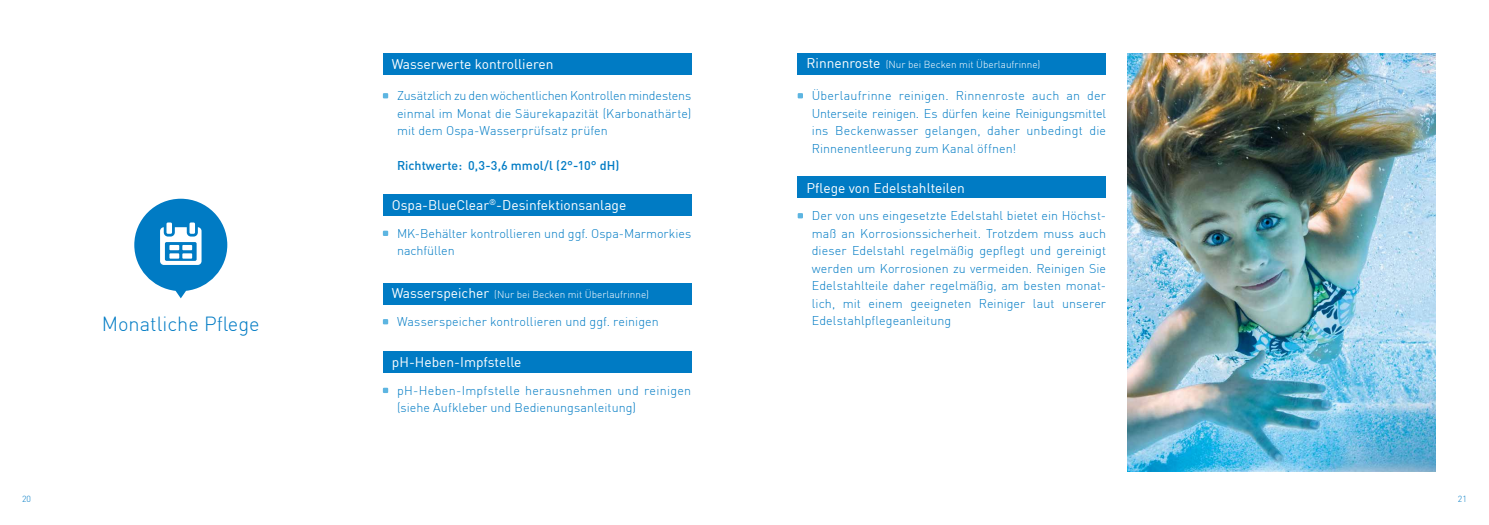
<style>
.page{position:relative;width:1489px;height:525px;background:#fff}
.page>*{position:absolute;margin:0;border:0;box-sizing:border-box;transform-origin:0 0}
.t1{font:300 20px "DIN";color:#007bc4}
.t2{font:13.75px "DIN";color:#fff}
.t3{font:300 12.5px/17.5px "DIN";letter-spacing:.005em;color:#007bc4;text-align:justify}
.t4{font:500 12.5px "DIN";color:#007bc4}
.t5{font:300 10px "DIN";color:#fff}
.t6{font:300 8.75px "DIN";color:#007bc4}
.s1{font-weight:400;font-size:13.75px}
</style>
<div class="page">
<div style="left:383px;top:194px;width:308px;height:22px;background:#007bc4"></div>
<svg style="left:383px;top:230px;width:5px;height:6px"></svg>
<svg style="left:134px;top:198px;width:93px;height:100px"></svg>
<img style="left:1127px;top:53px;width:308px;height:418px">
<div style="left:383px;top:351px;width:308px;height:21px;background:#007bc4"></div>
<svg style="left:383px;top:387px;width:5px;height:6px"></svg>
<div style="left:383px;top:283px;width:308px;height:21px;background:#007bc4"></div>
<svg style="left:383px;top:319px;width:5px;height:5px"></svg>
<div style="left:797px;top:53px;width:309px;height:21px;background:#007bc4"></div>
<svg style="left:797px;top:93px;width:6px;height:5px"></svg>
<div style="left:797px;top:177px;width:309px;height:21px;background:#007bc4"></div>
<svg style="left:797px;top:213px;width:6px;height:5px"></svg>
<svg style="left:383px;top:93px;width:5px;height:5px"></svg>
<div style="left:383px;top:53px;width:308px;height:21px;background:#007bc4"></div>
<h1 class="t1" style="left:102px;top:311px;width:159px">Monatliche Pflege</h1>
<p class="t2" style="left:392px;top:55px;width:163px">Wasserwerte kontrollieren</p>
<p class="t3" style="left:397px;top:87px;width:296px">Zusätzlich zu den wöchentlichen Kontrollen mindestens einmal im Monat die Säurekapazität (Karbonathärte) mit dem Ospa-Wasserprüfsatz prüfen</p>
<p class="t4" style="left:397px;top:158px;width:224px">Richtwerte: 0,3-3,6 mmol/l (2°-10° dH)</p>
<p class="t2" style="left:392px;top:196px;width:236px">Ospa-BlueClear<sup>®</sup>-Desinfektionsanlage</p>
<p class="t3" style="left:397px;top:224px;width:296px">MK-Behälter kontrollieren und ggf. Ospa-Marmorkies nachfüllen</p>
<p class="t5" style="left:392px;top:288px;width:259px"><span class="s1">Wasserspeicher</span> (Nur bei Becken mit Überlaufrinne)</p>
<p class="t3" style="left:397px;top:313px;width:263px">Wasserspeicher kontrollieren und ggf. reinigen</p>
<p class="t2" style="left:392px;top:353px;width:131px">pH-Heben-Impfstelle</p>
<p class="t3" style="left:397px;top:381px;width:296px">pH-Heben-Impfstelle herausnehmen und reinigen (siehe Aufkleber und Bedienungsanleitung)</p>
<p class="t5" style="left:806px;top:59px;width:235px"><span class="s1">Rinnenroste</span> (Nur bei Becken mit Überlaufrinne)</p>
<p class="t3" style="left:811px;top:87px;width:296px">Überlaufrinne reinigen. Rinnenroste auch an der Unterseite reinigen. Es dürfen keine Reinigungsmittel ins Beckenwasser gelangen, daher unbedingt die Rinnenentleerung zum Kanal öffnen!</p>
<p class="t2" style="left:806px;top:179px;width:160px">Pflege von Edelstahlteilen</p>
<p class="t3" style="left:811px;top:207px;width:296px">Der von uns eingesetzte Edelstahl bietet ein Höchst&shy;maß an Korrosionssicherheit. Trotzdem muss auch dieser Edelstahl regelmäßig gepflegt und gereinigt werden um Korrosionen zu vermeiden. Reinigen Sie Edelstahlteile daher regelmäßig, am besten monat&shy;lich, mit einem geeigneten Reiniger laut unserer Edelstahlpflegeanleitung</p>
<p class="t6" style="left:22px;top:493px;width:10px">20</p>
<p class="t6" style="left:1457px;top:493px;width:10px">21</p>
</div>
